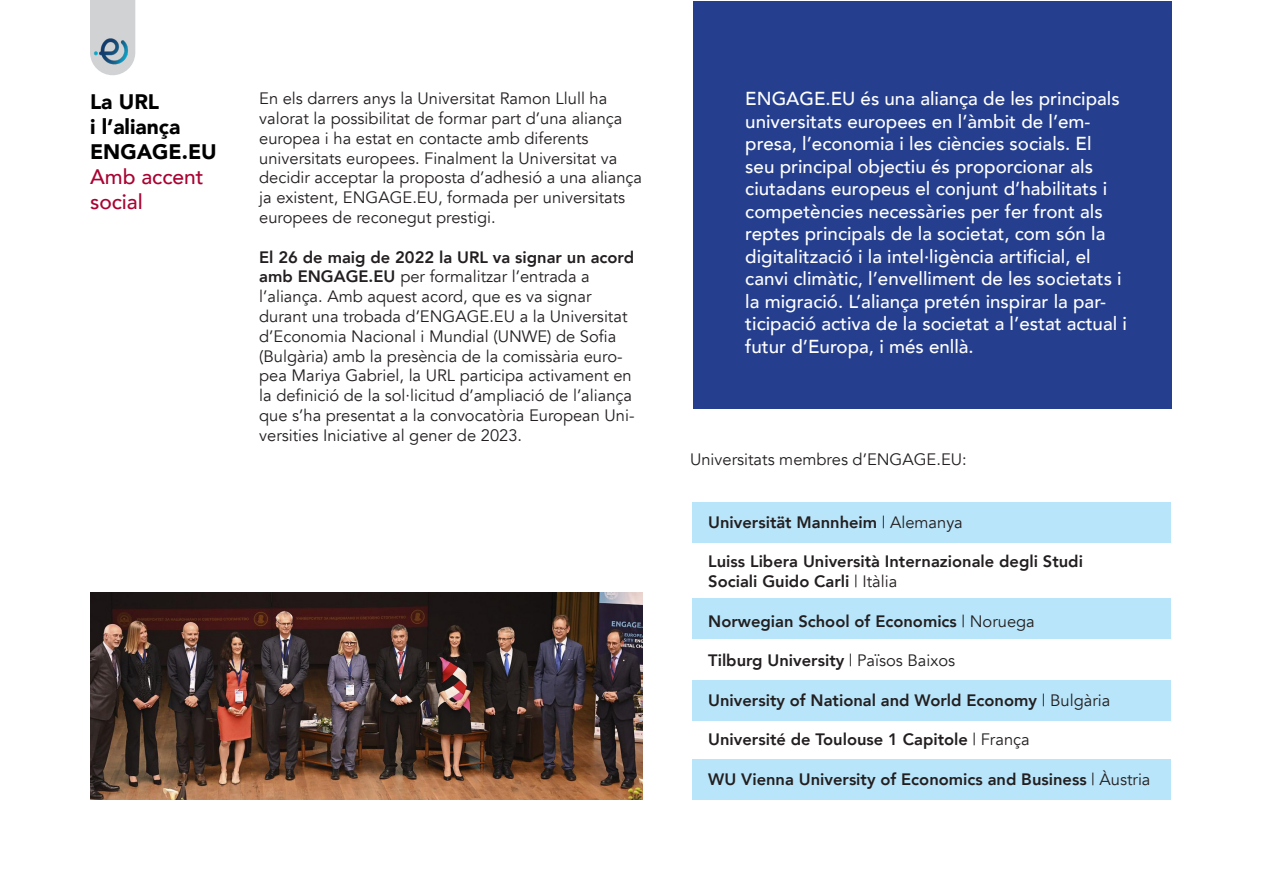
<style>
.page{position:relative;width:1263px;height:893px;background:#fff}
.page>*{position:absolute;margin:0;border:0;box-sizing:border-box;transform-origin:0 0}
.t1{font:900 21px "Avenir";color:#000}
.t2{font:500 21px/25.2px "Avenir";color:#a90332}
.t3{font:500 18.75px/22.5px "Avenir";color:#fff}
.t4{font:16.5px/19.8px "Avenir";color:#231f20}
.t5{font:800 16.5px "Avenir";color:#231f20}
.s1{font-weight:800}
.s2{font-weight:400}
</style>
<div class="page">
<div style="left:692px;top:599px;width:479px;height:40px;background:#b9e5fa"></div>
<div style="left:692px;top:681px;width:479px;height:40px;background:#b9e5fa"></div>
<div style="left:692px;top:759px;width:479px;height:41px;background:#b9e5fa"></div>
<div style="left:692px;top:502px;width:479px;height:40px;background:#b9e5fa"></div>
<svg style="left:90px;top:0;width:45px;height:75px;background:#d5d5d7"></svg>
<img style="left:93px;top:38px;width:37px;height:28px">
<div style="left:693px;top:1px;width:478px;height:408px;background:#253f8e"></div>
<img style="left:90px;top:592px;width:553px;height:207px">
<p class="t1" style="left:90px;top:83px;width:71px">La URL</p>
<p class="t1" style="left:90px;top:109px;width:92px">i l’aliança</p>
<p class="t1" style="left:90px;top:134px;width:128px">ENGAGE.EU</p>
<p class="t2" style="left:90px;top:163px;width:115px">Amb accent social</p>
<p class="t4" style="left:259px;top:89px;width:384px">En els darrers anys la Universitat Ramon Llull ha valorat la possibilitat de formar part d’una aliança europea i ha estat en contacte amb diferents universitats europees. Finalment la Universitat va decidir acceptar la proposta d’adhesió a una aliança ja existent, ENGAGE.EU, formada per universitats europees de reconegut prestigi.</p>
<p class="t4" style="left:259px;top:247px;width:377px"><span class="s1">El 26 de maig de 2022 la URL va signar un acord amb ENGAGE.EU</span> per formalitzar l’entrada a l’aliança. Amb aquest acord, que es va signar durant una trobada d’ENGAGE.EU a la Universitat d’Economia Nacional i Mundial (UNWE) de Sofia (Bulgària) amb la presència de la comissària euro&shy;pea Mariya Gabriel, la URL participa activament en la definició de la sol·licitud d’ampliació de l’aliança que s’ha presentat a la convocatòria European Uni&shy;versities Iniciative al gener de 2023.</p>
<p class="t3" style="left:745px;top:86px;width:383px">ENGAGE.EU és una aliança de les principals universitats europees en l’àmbit de l’em&shy;presa, l’economia i les ciències socials. El<br>seu principal objectiu és proporcionar als ciutadans europeus el conjunt d’habilitats i competències necessàries per fer front als reptes principals de la societat, com són la digitalització i la intel·ligència artificial, el canvi climàtic, l’envelliment de les societats i la migració. L’aliança pretén inspirar la par&shy;ticipació activa de la societat a l’estat actual i futur d’Europa, i més enllà.</p>
<p class="t4" style="left:690px;top:449px;width:278px">Universitats membres d’ENGAGE.EU:</p>
<p class="t5" style="left:708px;top:509px;width:256px">Universität Mannheim <span class="s2">| Alemanya</span></p>
<p class="t5" style="left:708px;top:549px;width:376px">Luiss Libera Università Internazionale degli Studi</p>
<p class="t5" style="left:708px;top:568px;width:190px">Sociali Guido Carli <span class="s2">| Itàlia</span></p>
<p class="t5" style="left:708px;top:608px;width:328px">Norwegian School of Economics <span class="s2">| Noruega</span></p>
<p class="t5" style="left:708px;top:648px;width:249px">Tilburg University <span class="s2">| Països Baixos</span></p>
<p class="t5" style="left:708px;top:687px;width:404px">University of National and World Economy <span class="s2">| Bulgària</span></p>
<p class="t5" style="left:708px;top:727px;width:323px">Université de Toulouse 1 Capitole <span class="s2">| França</span></p>
<p class="t5" style="left:708px;top:766px;width:444px">WU Vienna University of Economics and Business <span class="s2">| Àustria</span></p>
</div>
